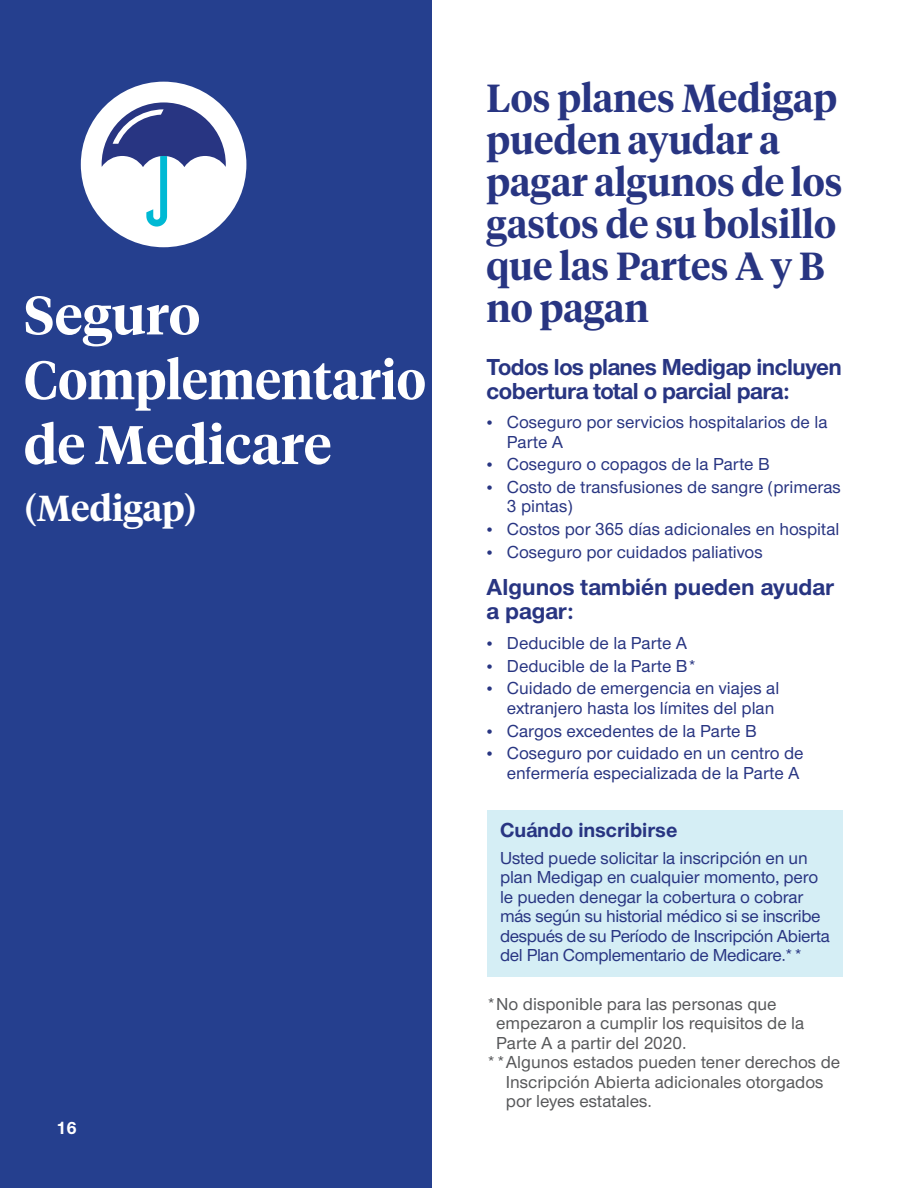
<style>
.page{position:relative;width:918px;height:1188px;background:#fff}
.page>*{position:absolute;margin:0;border:0;box-sizing:border-box;transform-origin:0 0}
.t1{font:600 54px/64.8px "UHC Serif Headline";color:#fff}
.t2{font:600 39px/42px "UHC Serif Headline";color:#283582}
.t3{font:600 36px "UHC Serif Headline";color:#fff}
.t4{font:700 24px/24px "UHC Sans";letter-spacing:-.02em;color:#283582}
.t5{font:700 24px/24px "UHC Sans";color:#283582}
.Bullet_Body_Sans___U{font:700 21px "UHC Sans";color:#283582}
.Bullet_Body_Sans___U-2{font:500 18px/19.5px "UHC Sans";color:#283582}
.Bullet_Body_Sans___U-3{font:500 18px/19.5px "UHC Sans";color:#57585a}
.t6{font:700 18px "UHC Sans";color:#fff}
.s1{font-family:"UHC Serif Text";font-weight:400}
</style>
<div class="page">
<div style="left:0;top:0;width:432px;height:1188px;background:#253f8e"></div>
<div style="left:81px;top:82px;width:165px;height:165px;background:#fff;border-radius:50%"></div>
<svg style="left:102px;top:102px;width:124px;height:125px"></svg>
<div style="left:487px;top:810px;width:355px;height:166px;background:#d5eef5"></div>
<p class="t1" style="left:24px;top:280px;width:403px">Seguro<br>Complementario de Medicare</p>
<p class="t3" style="left:24px;top:483px;width:174px">(Medigap)</p>
<p class="t6" style="left:56px;top:1116px;width:22px">16</p>
<p class="t2" style="left:487px;top:76px;width:357px">Los planes Medigap pueden ayudar a pagar algunos de los gastos de su bolsillo que las Partes A y B no pagan</p>
<p class="t4" style="left:487px;top:354px;width:357px">Todos los planes Medigap incluyen cobertura total o parcial para:</p>
<p class="Bullet_Body_Sans___U-2" style="left:507px;top:412px;width:322px;text-indent:-20px"><span class="s1">•</span> Coseguro por servicios hospitalarios de la<br>Parte A</p>
<p class="Bullet_Body_Sans___U-2" style="left:487px;top:454px;width:285px"><span class="s1">•</span> Coseguro o copagos de la Parte B</p>
<p class="Bullet_Body_Sans___U-2" style="left:507px;top:476px;width:336px;text-indent:-20px"><span class="s1">•</span> Costo de transfusiones de sangre (primeras<br>3 pintas)</p>
<p class="Bullet_Body_Sans___U-2" style="left:487px;top:519px;width:354px"><span class="s1">•</span> Costos por 365 días adicionales en hospital</p>
<p class="Bullet_Body_Sans___U-2" style="left:487px;top:541px;width:278px"><span class="s1">•</span> Coseguro por cuidados paliativos</p>
<p class="t5" style="left:487px;top:575px;width:349px">Algunos también pueden ayudar a pagar:</p>
<p class="Bullet_Body_Sans___U-2" style="left:487px;top:632px;width:202px"><span class="s1">•</span> Deducible de la Parte A</p>
<p class="Bullet_Body_Sans___U-2" style="left:487px;top:655px;width:212px"><span class="s1">•</span> Deducible de la Parte B*</p>
<p class="Bullet_Body_Sans___U-2" style="left:487px;top:678px;width:294px;text-align:right"><span class="s1">•</span> Cuidado de emergencia en viajes al extranjero hasta los límites del plan</p>
<p class="Bullet_Body_Sans___U-2" style="left:487px;top:720px;width:272px"><span class="s1">•</span> Cargos excedentes de la Parte B</p>
<p class="Bullet_Body_Sans___U-2" style="left:487px;top:743px;width:318px;text-align:right"><span class="s1">•</span> Coseguro por cuidado en un centro de enfermería especializada de la Parte A</p>
<p class="Bullet_Body_Sans___U" style="left:500px;top:816px;width:179px">Cuándo inscribirse</p>
<p class="Bullet_Body_Sans___U-2" style="left:500px;top:847px;width:331px">Usted puede solicitar la inscripción en un plan Medigap en cualquier momento, pero le pueden denegar la cobertura o cobrar más según su historial médico si se inscribe después de su Período de Inscripción Abierta del Plan Complementario de Medicare.**</p>
<p class="Bullet_Body_Sans___U-3" style="left:496px;top:993px;width:310px;text-indent:-10px">*No disponible para las personas que empezaron a cumplir los requisitos de la<br>Parte A a partir del 2020.</p>
<p class="Bullet_Body_Sans___U-3" style="left:506px;top:1052px;width:336px;text-indent:-19px">**Algunos estados pueden tener derechos de<br>Inscripción Abierta adicionales otorgados por leyes estatales.</p>
</div>
